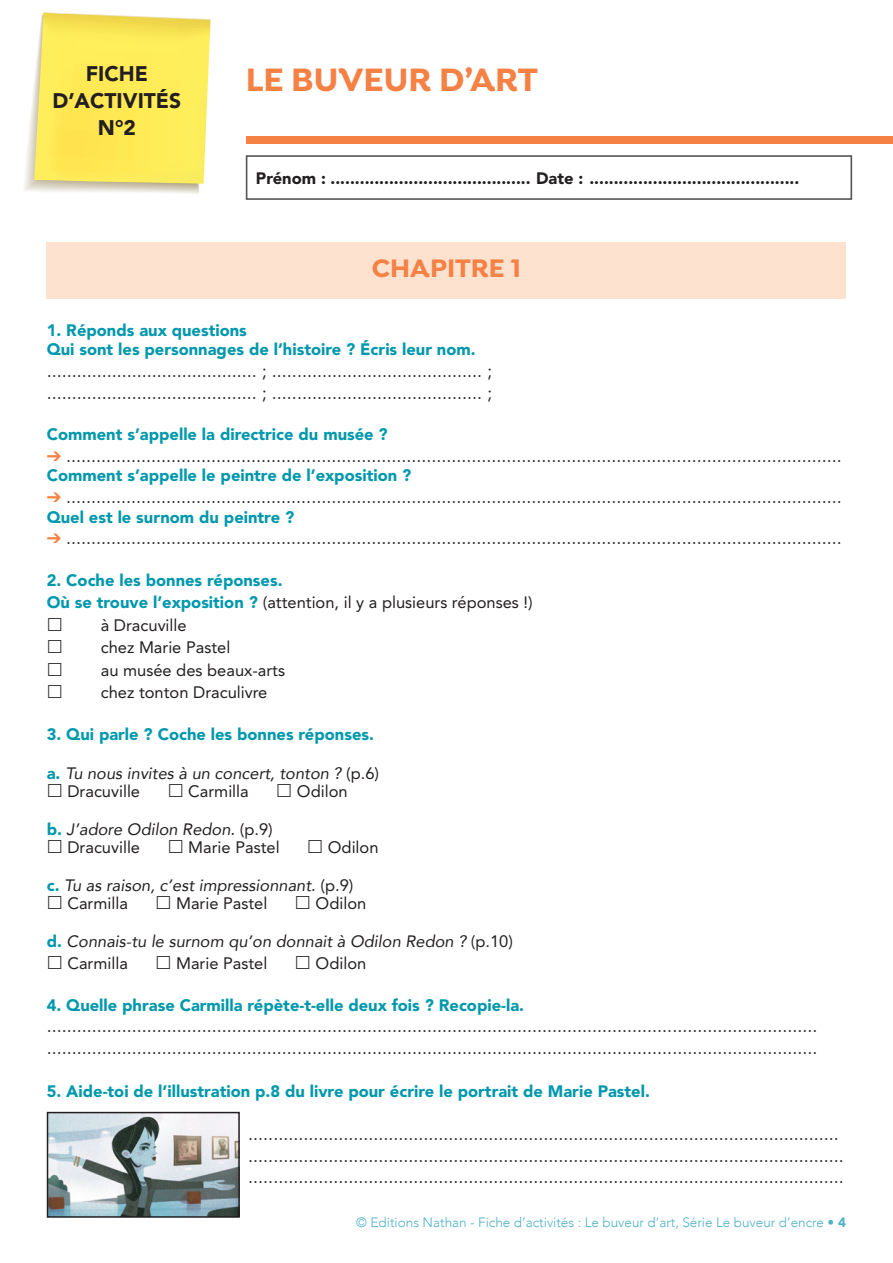
<style>
.page{position:relative;width:893px;height:1263px;background:#fff}
.page>*{position:absolute;margin:0;border:0;box-sizing:border-box;transform-origin:0 0}
.t1{font:700 34.5px "Isidora";color:#f58145}
.t2{font:700 27px "Isidora";color:#f58145}
.t3{font:900 21px/27px "Avenir LT Std";color:#231f20;text-align:center}
.t4{font:18px/21.6px "Avenir";color:#231f20}
.t5{font:900 16.5px/19.8px "Avenir LT Std";color:#0098ad}
.t6{font:16.5px "Avenir LT Std";color:#231f20}
.t7{font:italic 16.5px "Avenir";color:#231f20}
.t8{font:900 16.5px "Avenir LT Std";color:#231f20}
.t9{font:300 13.5px "Avenir";color:#4fb2c4}
.s1{color:#f58145}
.s2{font-weight:900;color:#0098ad}
.s3{font-family:"Avenir LT Std";font-weight:900;font-style:normal;color:#0098ad}
.s4{font-family:"Avenir LT Std";font-style:normal}
.s5{font-family:"Avenir LT Std";font-weight:900}
</style>
<div class="page">
<div style="left:246px;top:136px;width:647px;height:8px;background:#f58145"></div>
<svg style="left:24px;top:12px;width:187px;height:182px;background:#fae970"></svg>
<div style="left:246px;top:155px;width:606px;height:45px;border:2px solid #58595b"></div>
<div style="left:47px;top:242px;width:799px;height:57px;background:#fee2d0"></div>
<img style="left:50px;top:1115px;width:187px;height:100px">
<div style="left:47px;top:1112px;width:193px;height:106px;border:2px solid #231f20"></div>
<p class="t3" style="left:86px;top:60px;width:64px">FICHE</p>
<h1 class="t1" style="left:246px;top:58px;width:294px">LE BUVEUR D’ART</h1>
<p class="t3" style="left:52px;top:87px;width:130px">D’ACTIVITÉS<br>N°2</p>
<p class="t8" style="left:256px;top:168px;width:545px">Prénom : ......................................... Date : ...........................................</p>
<h2 class="t2" style="left:372px;top:251px;width:151px">CHAPITRE 1</h2>
<p class="t5" style="left:47px;top:320px;width:430px">1. Réponds aux questions<br>Qui sont les personnages de l’histoire ? Écris leur nom.</p>
<p class="t4" style="left:47px;top:360px;width:447px">.......................................... ; .......................................... ; .......................................... ; .......................................... ;</p>
<p class="t5" style="left:47px;top:424px;width:343px">Comment s’appelle la directrice du musée ?</p>
<p class="t4" style="left:47px;top:445px;width:796px"><span class="s1">➔</span> ...........................................................................................................................................................</p>
<p class="t5" style="left:47px;top:466px;width:366px">Comment s’appelle le peintre de l’exposition ?</p>
<p class="t4" style="left:47px;top:486px;width:796px"><span class="s1">➔</span> ...........................................................................................................................................................</p>
<p class="t5" style="left:47px;top:507px;width:249px">Quel est le surnom du peintre ?</p>
<p class="t4" style="left:47px;top:528px;width:796px"><span class="s1">➔</span> ...........................................................................................................................................................</p>
<p class="t5" style="left:47px;top:570px;width:237px">2. Coche les bonnes réponses.</p>
<p class="t6" style="left:47px;top:593px;width:487px"><span class="s2">Où se trouve l’exposition ?</span> (attention, il y a plusieurs réponses !)</p>
<p class="t6" style="left:101px;top:615px;width:87px">à Dracuville</p>
<p class="t6" style="left:101px;top:638px;width:131px">chez Marie Pastel</p>
<p class="t6" style="left:101px;top:660px;width:186px">au musée des beaux-arts</p>
<p class="t6" style="left:101px;top:683px;width:168px">chez tonton Draculivre</p>
<p class="t5" style="left:47px;top:724px;width:329px">3. Qui parle ? Coche les bonnes réponses.</p>
<p class="t7" style="left:47px;top:763px;width:334px"><span class="s3">a.</span> Tu nous invites à un concert, tonton ? <span class="s4">(p.6)</span></p>
<p class="t6" style="left:67px;top:782px;width:74px">Dracuville</p>
<p class="t6" style="left:188px;top:782px;width:62px">Carmilla</p>
<p class="t6" style="left:297px;top:782px;width:52px">Odilon</p>
<p class="t7" style="left:47px;top:819px;width:227px"><span class="s3">b.</span> J’adore Odilon Redon. <span class="s4">(p.9)</span></p>
<p class="t6" style="left:67px;top:838px;width:74px">Dracuville</p>
<p class="t6" style="left:188px;top:838px;width:93px">Marie Pastel</p>
<p class="t6" style="left:328px;top:838px;width:52px">Odilon</p>
<p class="t7" style="left:47px;top:875px;width:308px"><span class="s3">c.</span> Tu as raison, c’est impressionnant. <span class="s4">(p.9)</span></p>
<p class="t6" style="left:67px;top:894px;width:62px">Carmilla</p>
<p class="t6" style="left:176px;top:894px;width:93px">Marie Pastel</p>
<p class="t6" style="left:316px;top:894px;width:52px">Odilon</p>
<p class="t7" style="left:47px;top:931px;width:468px"><span class="s3">d.</span> Connais-tu le surnom qu’on donnait à Odilon Redon ? <span class="s4">(p.10)</span></p>
<p class="t6" style="left:67px;top:954px;width:62px">Carmilla</p>
<p class="t6" style="left:176px;top:954px;width:93px">Marie Pastel</p>
<p class="t6" style="left:316px;top:954px;width:52px">Odilon</p>
<p class="t5" style="left:47px;top:995px;width:479px">4. Quelle phrase Carmilla répète-t-elle deux fois ? Recopie-la.</p>
<p class="t4" style="left:47px;top:1015px;width:772px">.......................................................................................................................................................... ..........................................................................................................................................................</p>
<p class="t5" style="left:47px;top:1081px;width:605px">5. Aide-toi de l’illustration p.8 du livre pour écrire le portrait de Marie Pastel.</p>
<p class="t4" style="left:248px;top:1123px;width:597px">...................................................................................................................... ....................................................................................................................... .......................................................................................................................</p>
<p class="t9" style="left:356px;top:1214px;width:491px">© Editions Nathan - Fiche d’activités : Le buveur d’art, Série Le buveur d’encre • <span class="s5">4</span></p>
</div>
